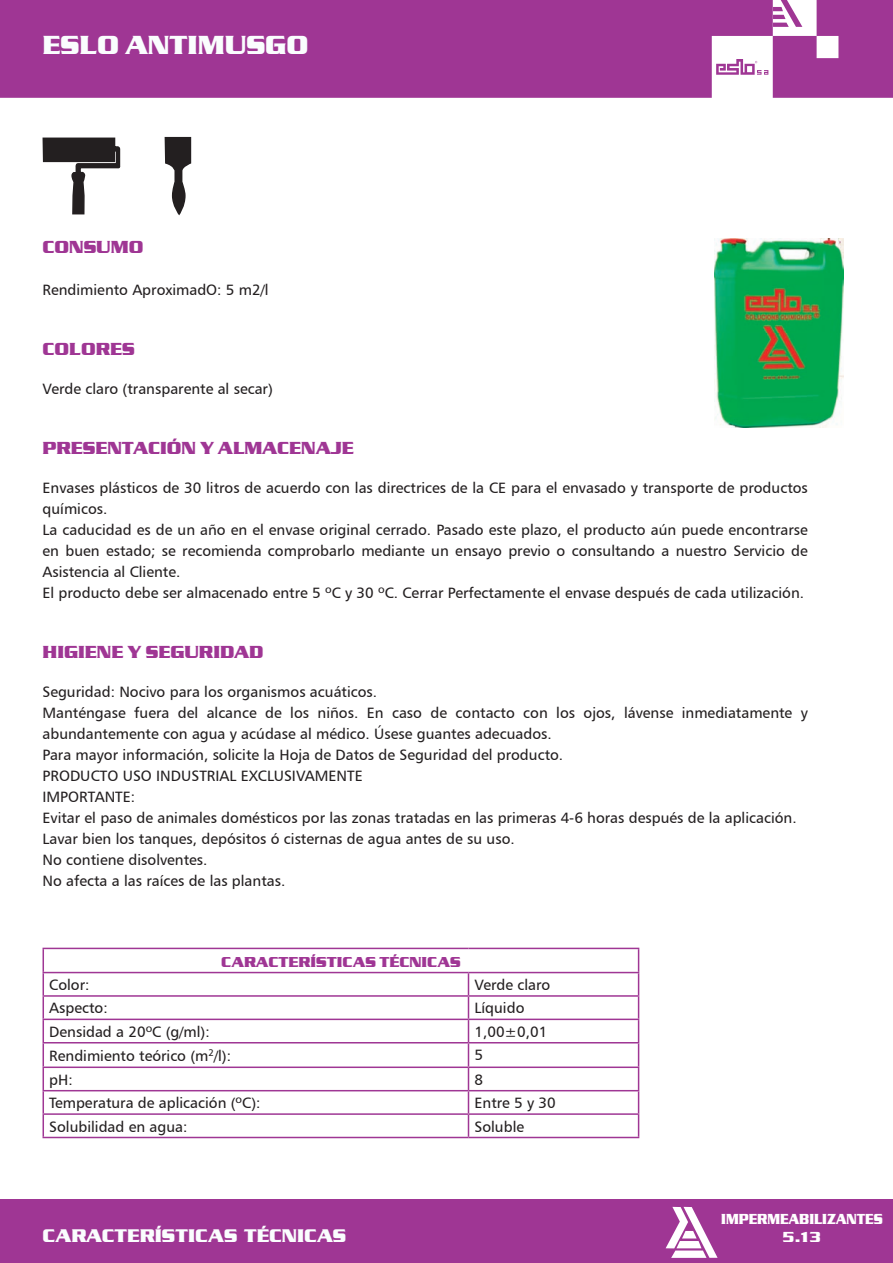
<style>
.page{position:relative;width:893px;height:1263px;background:#fff}
.page>*{position:absolute;margin:0;border:0;box-sizing:border-box;transform-origin:0 0}
.t1{font:700 27px "Serpentine D";color:#fafdfe}
.t2{font:700 18.9px "Serpentine D";color:#fafdfe}
.t3{font:700 18px "Serpentine D";color:#9f3694}
.t4{font:15px/21px "Humanist 777 BT Roman B";color:#231f20}
.t5{font:700 15px/18px "Serpentine D";color:#fff;text-align:center;scale:.85 1}
.t6{font:700 14.85px "Serpentine D";color:#9f3694}
</style>
<div class="page">
<div style="left:0;top:1199px;width:893px;height:64px;background:#9f3694"></div>
<svg style="left:0;top:0;width:893px;height:98px;background:#a4429a"></svg>
<svg style="left:666px;top:1207px;width:52px;height:51px"></svg>
<hr style="left:43px;top:948px;width:425px;height:1px;background:#9f3694">
<hr style="left:468px;top:948px;width:171px;height:1px;background:#9f3694">
<hr style="left:43px;top:972px;width:425px;height:1px;background:#9f3694">
<hr style="left:468px;top:972px;width:171px;height:1px;background:#9f3694">
<hr style="left:43px;top:995px;width:425px;height:2px;background:#9f3694">
<hr style="left:468px;top:995px;width:171px;height:2px;background:#9f3694">
<hr style="left:43px;top:1018px;width:425px;height:2px;background:#9f3694">
<hr style="left:468px;top:1018px;width:171px;height:2px;background:#9f3694">
<hr style="left:43px;top:1042px;width:425px;height:1px;background:#9f3694">
<hr style="left:468px;top:1042px;width:171px;height:1px;background:#9f3694">
<hr style="left:43px;top:1066px;width:425px;height:2px;background:#9f3694">
<hr style="left:468px;top:1066px;width:171px;height:2px;background:#9f3694">
<hr style="left:43px;top:1090px;width:425px;height:1px;background:#9f3694">
<hr style="left:468px;top:1090px;width:171px;height:1px;background:#9f3694">
<hr style="left:43px;top:1113px;width:425px;height:2px;background:#9f3694">
<svg style="left:43px;top:949px;width:1px;height:188px"></svg>
<hr style="left:468px;top:1113px;width:171px;height:2px;background:#9f3694">
<svg style="left:468px;top:973px;width:1px;height:164px"></svg>
<svg style="left:638px;top:949px;width:1px;height:188px"></svg>
<hr style="left:43px;top:1137px;width:425px;height:1px;background:#9f3694">
<hr style="left:468px;top:1137px;width:171px;height:1px;background:#9f3694">
<svg style="left:42px;top:137px;width:79px;height:78px"></svg>
<svg style="left:164px;top:136px;width:28px;height:80px"></svg>
<img style="left:715px;top:239px;width:129px;height:189px">
<h1 class="t1" style="left:43px;top:30px;width:267px">ESLO ANTIMUSGO</h1>
<p class="t3" style="left:43px;top:237px;width:102px">CONSUMO</p>
<p class="t4" style="left:43px;top:279px;width:228px">Rendimiento AproximadO: 5 m2/l</p>
<p class="t3" style="left:43px;top:339px;width:94px">COLORES</p>
<p class="t4" style="left:43px;top:378px;width:232px">Verde claro (transparente al secar)</p>
<p class="t3" style="left:43px;top:438px;width:313px">PRESENTACIÓN Y ALMACENAJE</p>
<p class="t4" style="left:43px;top:477px;width:767px">Envases plásticos de 30 litros de acuerdo con las directrices de la CE para el envasado y transporte de productos químicos.<br>La caducidad es de un año en el envase original cerrado. Pasado este plazo, el producto aún puede encontrarse en buen estado; se recomienda comprobarlo mediante un ensayo previo o consultando a nuestro Servicio de Asistencia al Cliente.<br>El producto debe ser almacenado entre 5 ºC y 30 ºC. Cerrar Perfectamente el envase después de cada utilización.</p>
<p class="t3" style="left:43px;top:641px;width:223px">HIGIENE Y SEGURIDAD</p>
<p class="t4" style="left:43px;top:681px;width:767px">Seguridad: Nocivo para los organismos acuáticos.<br>Manténgase fuera del alcance de los niños. En caso de contacto con los ojos, lávense inmediatamente y abundantemente con agua y acúdase al médico. Úsese guantes adecuados.<br>Para mayor información, solicite la Hoja de Datos de Seguridad del producto.<br>PRODUCTO USO INDUSTRIAL EXCLUSIVAMENTE<br>IMPORTANTE:<br>Evitar el paso de animales domésticos por las zonas tratadas en las primeras 4-6 horas después de la aplicación.<br>Lavar bien los tanques, depósitos ó cisternas de agua antes de su uso.<br>No contiene disolventes.<br>No afecta a las raíces de las plantas.</p>
<p class="t6" style="left:221px;top:953px;width:241px">CARACTERÍSTICAS TÉCNICAS</p>
<p class="t4" style="left:49px;top:974px;width:42px">Color:</p>
<p class="t4" style="left:474px;top:974px;width:77px">Verde claro</p>
<p class="t4" style="left:49px;top:997px;width:60px">Aspecto:</p>
<p class="t4" style="left:474px;top:997px;width:51px">Líquido</p>
<p class="t4" style="left:49px;top:1021px;width:162px">Densidad a 20ºC (g/ml):</p>
<p class="t4" style="left:474px;top:1021px;width:74px">1,00±0,01</p>
<p class="t4" style="left:49px;top:1045px;width:183px">Rendimiento teórico (m<sup>2</sup>/l):</p>
<p class="t4" style="left:474px;top:1044px;width:10px">5</p>
<p class="t4" style="left:49px;top:1069px;width:25px">pH:</p>
<p class="t4" style="left:474px;top:1069px;width:10px">8</p>
<p class="t4" style="left:49px;top:1092px;width:213px">Temperatura de aplicación (ºC):</p>
<p class="t4" style="left:474px;top:1092px;width:83px">Entre 5 y 30</p>
<p class="t4" style="left:49px;top:1115px;width:140px">Solubilidad en agua:</p>
<p class="t4" style="left:474px;top:1115px;width:51px">Soluble</p>
<p class="t2" style="left:43px;top:1225px;width:305px">CARACTERÍSTICAS TÉCNICAS</p>
<p class="t5" style="left:721px;top:1210px;width:191px">IMPERMEABILIZANTES<br>5.13</p>
</div>
